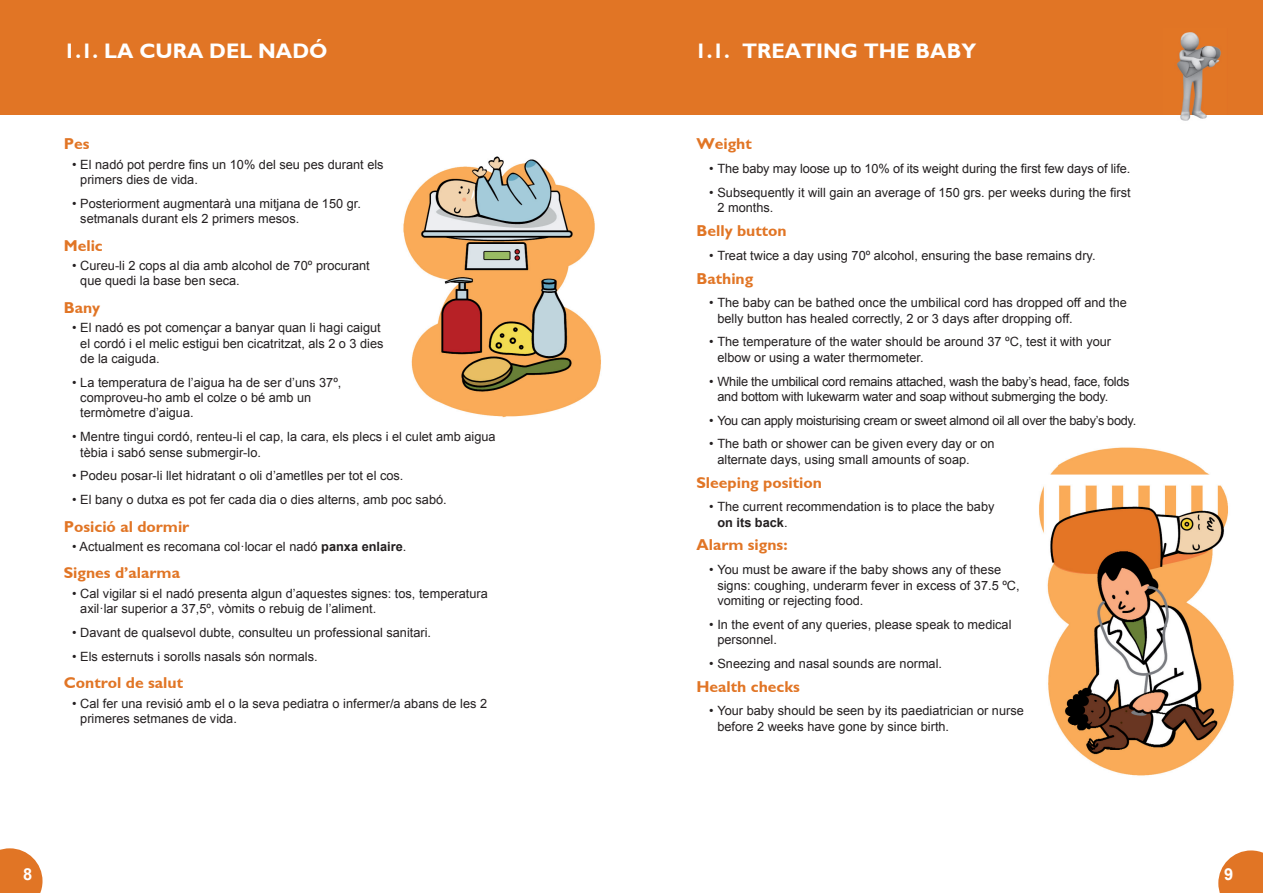
<style>
.page{position:relative;width:1263px;height:893px;background:#fff}
.page>*{position:absolute;margin:0;border:0;box-sizing:border-box;transform-origin:0 0}
.t1{font:700 21px "Gill Sans";color:#fff}
.t2{font:700 16.5px "Arial";color:#fff}
.t3{font:700 15.75px "Gill Sans";color:#e17525}
.t4{font:12.75px/15.3px "Arial";color:#231f20}
.t5{font:12.75px/15.3px "Arial";letter-spacing:-.02em;color:#231f20}
.t6{font:12.75px "Arial";letter-spacing:-.025em;color:#231f20}
.s1{font-weight:700}
</style>
<div class="page">
<div style="left:0;top:0;width:631px;height:115px;background:#e17525"></div>
<div style="left:631px;top:0;width:632px;height:115px;background:#e17525"></div>
<svg style="left:0;top:848px;width:43px;height:45px;background:#e58944"></svg>
<svg style="left:1218px;top:850px;width:45px;height:43px;background:#e58944"></svg>
<img style="left:1177px;top:32px;width:44px;height:89px">
<img style="left:1039px;top:447px;width:195px;height:329px">
<img style="left:403px;top:156px;width:198px;height:262px">
<h1 class="t1" style="left:64px;top:39px;width:265px">1.1. LA CURA DEL NADÓ</h1>
<p class="t3" style="left:64px;top:135px;width:27px">Pes</p>
<p class="t4" style="left:80px;top:157px;width:305px;text-indent:-8px">• El nadó pot perdre fins un 10% del seu pes durant els primers dies de vida.</p>
<p class="t4" style="left:80px;top:196px;width:282px;text-indent:-8px">• Posteriorment augmentarà una mitjana de 150 gr. setmanals durant els 2 primers mesos.</p>
<p class="t3" style="left:64px;top:236px;width:41px">Melic</p>
<p class="t4" style="left:80px;top:258px;width:291px;text-indent:-8px">• Cureu-li 2 cops al dia amb alcohol de 70º procurant que quedi la base ben seca.</p>
<p class="t3" style="left:64px;top:298px;width:38px">Bany</p>
<p class="t4" style="left:80px;top:320px;width:305px;text-indent:-8px">• El nadó es pot començar a banyar quan li hagi caigut el cordó i el melic estigui ben cicatritzat, als 2 o 3 dies de la caiguda.</p>
<p class="t4" style="left:80px;top:375px;width:263px;text-indent:-8px">• La temperatura de l’aigua ha de ser d’uns 37º, comproveu-ho amb el colze o bé amb un termòmetre d’aigua.</p>
<p class="t4" style="left:80px;top:429px;width:417px;text-indent:-8px">• Mentre tingui cordó, renteu-li el cap, la cara, els plecs i el culet amb aigua tèbia i sabó sense submergir-lo.</p>
<p class="t4" style="left:72px;top:468px;width:333px">• Podeu posar-li llet hidratant o oli d’ametlles per tot el cos.</p>
<p class="t4" style="left:72px;top:492px;width:376px">• El bany o dutxa es pot fer cada dia o dies alterns, amb poc sabó.</p>
<p class="t3" style="left:64px;top:517px;width:127px">Posició al dormir</p>
<p class="t4" style="left:72px;top:539px;width:336px">• Actualment es recomana col·locar el nadó <span class="s1">panxa enlaire</span>.</p>
<p class="t3" style="left:64px;top:564px;width:118px">Signes d’alarma</p>
<p class="t4" style="left:80px;top:586px;width:409px;text-indent:-8px">• Cal vigilar si el nadó presenta algun d’aquestes signes: tos, temperatura axil·lar superior a 37,5º, vòmits o rebuig de l’aliment.</p>
<p class="t4" style="left:72px;top:625px;width:360px">• Davant de qualsevol dubte, consulteu un professional sanitari.</p>
<p class="t4" style="left:72px;top:649px;width:247px">• Els esternuts i sorolls nasals són normals.</p>
<p class="t3" style="left:64px;top:674px;width:121px">Control de salut</p>
<p class="t4" style="left:80px;top:696px;width:408px;text-indent:-8px">• Cal fer una revisió amb el o la seva pediatra o infermer/a abans de les 2 primeres setmanes de vida.</p>
<h1 class="t1" style="left:695px;top:39px;width:282px">1.1. TREATING THE BABY</h1>
<p class="t3" style="left:696px;top:135px;width:57px">Weight</p>
<p class="t4" style="left:709px;top:161px;width:423px">• The baby may loose up to 10% of its weight during the first few days of life.</p>
<p class="t4" style="left:717px;top:185px;width:415px;text-indent:-8px">• Subsequently it will gain an average of 150 grs. per weeks during the first<br>2 months.</p>
<p class="t3" style="left:696px;top:221px;width:92px">Belly button</p>
<p class="t4" style="left:709px;top:248px;width:388px">• Treat twice a day using 70º alcohol, ensuring the base remains dry.</p>
<p class="t3" style="left:696px;top:269px;width:58px">Bathing</p>
<p class="t4" style="left:717px;top:295px;width:411px;text-indent:-8px">• The baby can be bathed once the umbilical cord has dropped off and the belly button has healed correctly, 2 or 3 days after dropping off.</p>
<p class="t4" style="left:717px;top:334px;width:395px;text-indent:-8px">• The temperature of the water should be around 37 ºC, test it with your elbow or using a water thermometer.</p>
<p class="t5" style="left:717px;top:374px;width:414px;text-indent:-8px">• While the umbilical cord remains attached, wash the baby’s head, face, folds and bottom with lukewarm water and soap without submerging the body.</p>
<p class="t6" style="left:709px;top:412px;width:429px">• You can apply moisturising cream or sweet almond oil all over the baby’s body.</p>
<p class="t4" style="left:717px;top:436px;width:279px;text-indent:-8px">• The bath or shower can be given every day or on alternate days, using small amounts of soap.</p>
<p class="t3" style="left:696px;top:473px;width:127px">Sleeping position</p>
<p class="t4" style="left:717px;top:499px;width:279px;text-indent:-8px">• The current recommendation is to place the baby <span class="s1">on its back</span>.</p>
<p class="t3" style="left:696px;top:536px;width:93px">Alarm signs:</p>
<p class="t4" style="left:717px;top:562px;width:304px;text-indent:-8px">• You must be aware if the baby shows any of these signs: coughing, underarm fever in excess of 37.5 ºC, vomiting or rejecting food.</p>
<p class="t4" style="left:717px;top:617px;width:296px;text-indent:-8px">• In the event of any queries, please speak to medical personnel.</p>
<p class="t4" style="left:709px;top:656px;width:234px">• Sneezing and nasal sounds are normal.</p>
<p class="t3" style="left:696px;top:677px;width:105px">Health checks</p>
<p class="t4" style="left:717px;top:703px;width:308px;text-indent:-8px">• Your baby should be seen by its paediatrician or nurse before 2 weeks have gone by since birth.</p>
<p class="t2" style="left:23px;top:863px;width:11px">8</p>
<p class="t2" style="left:1224px;top:863px;width:11px">9</p>
</div>
